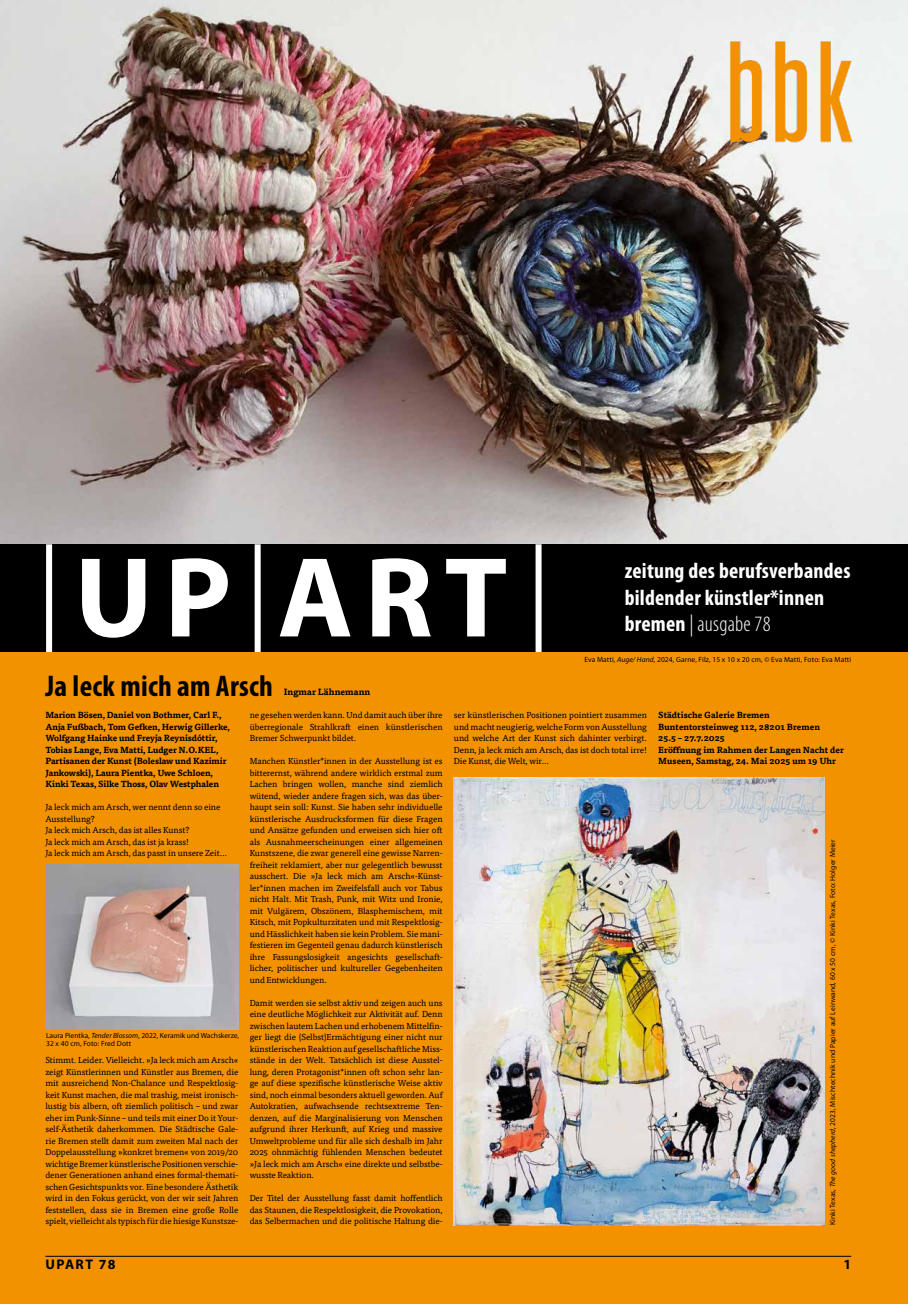
<style>
.page{position:relative;width:908px;height:1304px;background:#fff}
.page>*{position:absolute;margin:0;border:0;box-sizing:border-box;transform-origin:0 0}
.t1{font:700 115px "Myriad Pro";color:#fff}
.t2{font:700 condensed 30px "Myriad Pro";letter-spacing:.01em;color:#000}
.t3{font:700 condensed 22px/26px "Myriad Pro";letter-spacing:.01em;color:#fff}
.t4{font:700 14px "Myriad Pro";letter-spacing:.1em;color:#000}
.t5{font:700 9px "Tisa Pro";color:#000}
.t6{font:8.7px/11.5px "Tisa Pro";letter-spacing:-.01em;color:#000;text-align:justify}
.t7{font:700 8.7px/11.5px "Tisa Pro";letter-spacing:-.01em;color:#000}
.t8{font:7.5px/8px "Myriad Pro";letter-spacing:.01em;color:#000}
.s1{font-weight:300}
.s2{font-style:italic}
</style>
<div class="page">
<img style="left:0;top:0;width:907px;height:544px">
<div style="left:0;top:544px;width:907px;height:108px;background:#000"></div>
<div style="left:0;top:652px;width:907px;height:652px;background:#f39200"></div>
<img style="left:719px;top:36px;width:142px;height:129px">
<div style="left:254px;top:544px;width:6px;height:108px;background:#fff"></div>
<div style="left:46px;top:544px;width:6px;height:108px;background:#fff"></div>
<div style="left:535px;top:544px;width:6px;height:108px;background:#fff"></div>
<hr style="left:45px;top:1256px;width:805px;height:1px;background:#000">
<img style="left:45px;top:865px;width:193px;height:164px">
<img style="left:454px;top:777px;width:369px;height:448px">
<h1 class="t1" style="left:74px;top:523px;width:434px">UP ART</h1>
<h3 class="t3" style="left:624px;top:558px;width:227px">zeitung des berufsverbandes bildender künstler*innen bremen <span class="s1">| ausgabe 78</span></h3>
<h2 class="t2" style="left:45px;top:667px;width:229px">Ja leck mich am Arsch</h2>
<p class="t5" style="left:283px;top:684px;width:88px">Ingmar Lähnemann</p>
<p class="t7" style="left:45px;top:709px;width:186px">Marion Bösen, Daniel von Bothmer, Carl F., Anja Fußbach, Tom Gefken, Herwig Gillerke, Wolfgang Hainke und Freyja Reynisdóttir, Tobias Lange, Eva Matti, Ludger N.O.KEL, Partisanen der Kunst (Boleslaw und Kazimir Jankowski), Laura Pientka, Uwe Schloen, Kinki Texas, Silke Thoss, Olav Westphalen</p>
<p class="t6" style="left:45px;top:801px;width:183px;text-align:left">Ja leck mich am Arsch, wer nennt denn so eine Ausstellung?<br>Ja leck mich Arsch, das ist alles Kunst?<br>Ja leck mich am Arsch, das ist ja krass!<br>Ja leck mich am Arsch, das passt in unsere Zeit…</p>
<p class="t8" style="left:46px;top:1031px;width:194px">Laura Pientka, <span class="s2">Tender Blossom</span>, 2022, Keramik und Wachskerze,<br>32 x 40 cm, Foto: Fred Dott</p>
<p class="t6" style="left:45px;top:1054px;width:194px">Stimmt. Leider. Vielleicht. »Ja leck mich am Arsch« zeigt Künstlerinnen und Künstler aus Bremen, die mit ausreichend Non-Chalance und Respektlosig&shy;keit Kunst machen, die mal trashig, meist ironisch&shy;lustig bis albern, oft ziemlich politisch – und zwar eher im Punk-Sinne – und teils mit einer Do it Your&shy;self-Ästhetik daherkommen. Die Städtische Gale&shy;rie Bremen stellt damit zum zweiten Mal nach der Doppelausstellung »konkret bremen« von 2019/20 wichtige Bremer künstlerische Positionen verschie&shy;dener Generationen anhand eines formal-themati&shy;schen Gesichtspunkts vor. Eine besondere Ästhetik wird in den Fokus gerückt, von der wir seit Jahren feststellen, dass sie in Bremen eine große Rolle spielt, vielleicht als typisch für die hiesige Kunstsze-</p>
<p class="t6" style="left:249px;top:709px;width:194px">ne gesehen werden kann. Und damit auch über ihre überregionale Strahlkraft einen künstlerischen Bremer Schwerpunkt bildet.</p>
<p class="t6" style="left:249px;top:755px;width:194px">Manchen Künstler*innen in der Ausstellung ist es bitterernst, während andere wirklich erstmal zum Lachen bringen wollen, manche sind ziemlich wütend, wieder andere fragen sich, was das über&shy;haupt sein soll: Kunst. Sie haben sehr individuelle künstlerische Ausdrucksformen für diese Fragen und Ansätze gefunden und erweisen sich hier oft als Ausnahmeerscheinungen einer allgemeinen Kunstszene, die zwar generell eine gewisse Narren&shy;freiheit reklamiert, aber nur gelegentlich bewusst ausschert. Die »Ja leck mich am Arsch«-Künst&shy;ler*innen machen im Zweifelsfall auch vor Tabus nicht Halt. Mit Trash, Punk, mit Witz und Ironie, mit Vulgärem, Obszönem, Blasphemischem, mit Kitsch, mit Popkulturzitaten und mit Respektlosig&shy;und Hässlichkeit haben sie kein Problem. Sie mani&shy;festieren im Gegenteil genau dadurch künstlerisch ihre Fassungslosigkeit angesichts gesellschaft&shy;licher, politischer und kultureller Gegebenheiten und Entwicklungen.</p>
<p class="t6" style="left:249px;top:997px;width:194px">Damit werden sie selbst aktiv und zeigen auch uns eine deutliche Möglichkeit zur Aktivität auf. Denn zwischen lautem Lachen und erhobenem Mittelfin&shy;ger liegt die (Selbst)Ermächtigung einer nicht nur künstlerischen Reaktion auf gesellschaftliche Miss&shy;stände in der Welt. Tatsächlich ist diese Ausstel&shy;lung, deren Protagonist*innen oft schon sehr lan&shy;ge auf diese spezifische künstlerische Weise aktiv sind, noch einmal besonders aktuell geworden. Auf Autokratien, aufwachsende rechtsextreme Ten&shy;denzen, auf die Marginalisierung von Menschen aufgrund ihrer Herkunft, auf Krieg und massive Umweltprobleme und für alle sich deshalb im Jahr 2025 ohnmächtig fühlenden Menschen bedeutet »Ja leck mich am Arsch« eine direkte und selbstbe&shy;wusste Reaktion.</p>
<p class="t6" style="left:249px;top:1192px;width:194px">Der Titel der Ausstellung fasst damit hoffentlich das Staunen, die Respektlosigkeit, die Provokation, das Selbermachen und die politische Haltung die-</p>
<p class="t8" style="left:584px;top:655px;width:268px">Eva Matti, <span class="s2">Auge/ Hand</span>, 2024, Garne, Filz, 15 x 10 x 20 cm, © Eva Matti, Foto: Eva Matti</p>
<p class="t6" style="left:454px;top:709px;width:194px">ser künstlerischen Positionen pointiert zusammen und macht neugierig, welche Form von Ausstellung und welche Art der Kunst sich dahinter verbirgt.<br>Denn, ja leck mich am Arsch, das ist doch total irre!<br>Die Kunst, die Welt, wir…</p>
<p class="t7" style="left:658px;top:709px;width:187px">Städtische Galerie Bremen<br>Buntentorsteinweg 112, 28201 Bremen<br>25.5 – 27.7.2025<br>Eröffnung im Rahmen der Langen Nacht der<br>Museen, Samstag, 24. Mai 2025 um 19 Uhr</p>
<p class="t8" style="left:828px;top:1225px;width:387px;rotate:-90deg">Kinki Texas, <span class="s2">The good shepherd</span>, 2023, Mischtechnik und Papier auf Leinwand, 60 x 50 cm, © Kinki Texas, Foto: Holger Meier</p>
<h3 class="t4" style="left:45px;top:1255px;width:72px">UPART 78</h3>
<h3 class="t4" style="left:843px;top:1255px;width:9px">1</h3>
</div>
